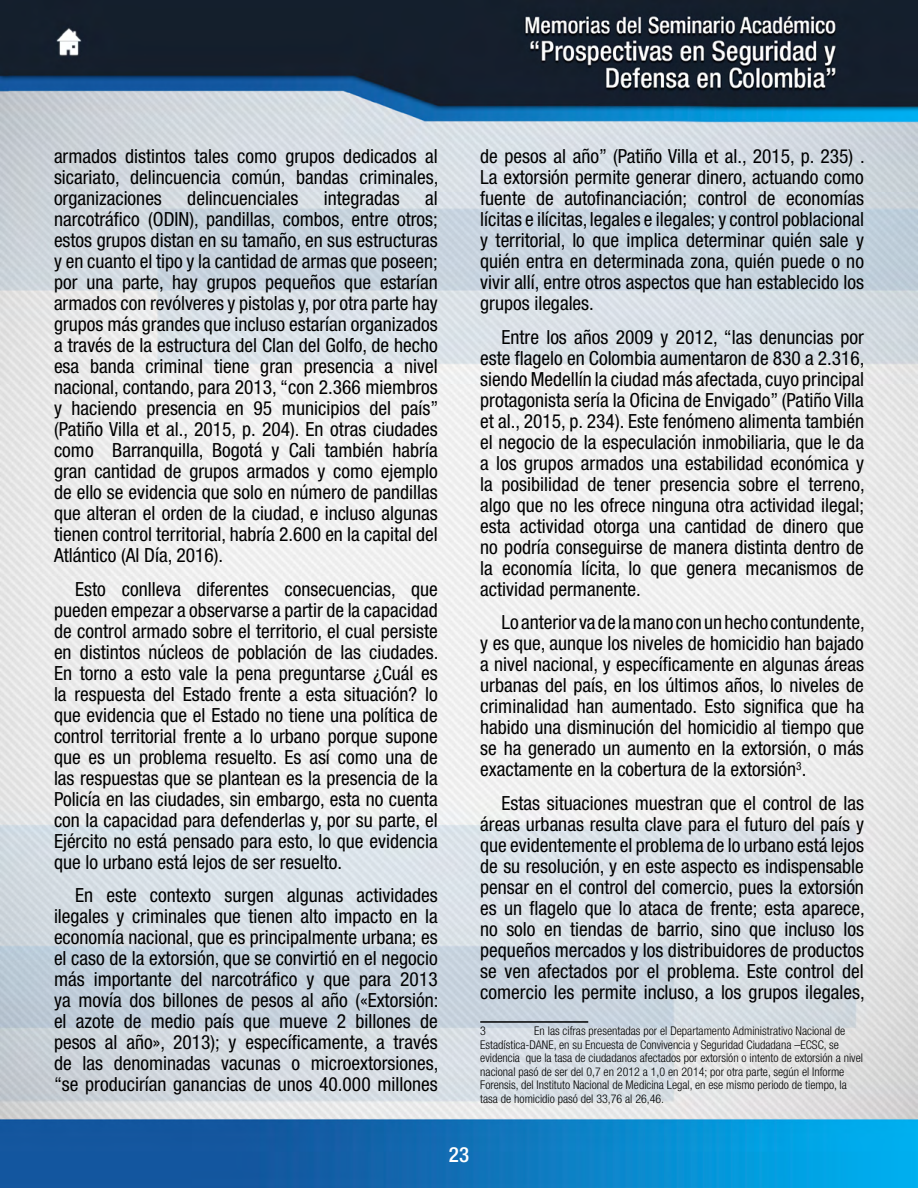
<style>
.page{position:relative;width:918px;height:1188px;background:#fff}
.page>*{position:absolute;margin:0;border:0;box-sizing:border-box;transform-origin:0 0}
.t1{font:500 condensed 21px "Helvetica Neue LT Std";color:#fff}
.t2{font:condensed 19.5px/21px "Helvetica Neue LT Std";color:#000;text-align:justify}
.t3{font:300 condensed 12px/13.5px "Helvetica Neue LT Std";color:#000}
</style>
<div class="page">
<img style="left:0;top:0;width:918px;height:1188px">
<hr style="left:480px;top:1021px;width:108px;height:2px;background:#000">
<p class="t2" style="left:54px;top:145px;width:386px">armados distintos tales como grupos dedicados al sicariato, delincuencia común, bandas criminales, organizaciones</p>
<p class="t2" style="left:54px;top:187px;width:386px;text-indent:371px">al narcotráfico (ODIN), pandillas, combos, entre otros; estos grupos distan en su tamaño, en sus estructuras y en cuanto el tipo y la cantidad de armas que poseen; por una parte, hay grupos pequeños que estarían armados con revólveres y pistolas y, por otra parte hay grupos más grandes que incluso estarían organizados a través de la estructura del Clan del Golfo, de hecho esa banda criminal tiene gran presencia a nivel nacional, contando, para 2013, “con 2.366 miembros y haciendo presencia en 95 municipios del país” (Patiño Villa et al., 2015, p. 204). En otras ciudades como Barranquilla, Bogotá y Cali también habría gran cantidad de grupos armados y como ejemplo de ello se evidencia que solo en número de pandillas que alteran el orden de la ciudad, e incluso algunas tienen control territorial, habría 2.600 en la capital del Atlántico (Al Día, 2016).</p>
<p class="t2" style="left:54px;top:578px;width:386px;text-indent:21px">Esto conlleva diferentes consecuencias, que pueden empezar a observarse a partir de la capacidad de control armado sobre el territorio, el cual persiste en distintos núcleos de población de las ciudades.<br>En torno a esto vale la pena preguntarse ¿Cuál es la respuesta del Estado frente a esta situación? lo que evidencia que el Estado no tiene una política de control territorial frente a lo urbano porque supone que es un problema resuelto. Es así como una de las respuestas que se plantean es la presencia de la Policía en las ciudades, sin embargo, esta no cuenta con la capacidad para defenderlas y, por su parte, el Ejército no está pensado para esto, lo que evidencia que lo urbano está lejos de ser resuelto.</p>
<p class="t2" style="left:54px;top:885px;width:386px;text-indent:21px">En este contexto surgen algunas actividades ilegales y criminales que tienen alto impacto en la economía nacional, que es principalmente urbana; es el caso de la extorsión, que se convirtió en el negocio más importante del narcotráfico y que para 2013 ya movía dos billones de pesos al año («Extorsión: el azote de medio país que mueve 2 billones de pesos al año», 2013); y específicamente, a través de las denominadas vacunas o microextorsiones, “se producirían ganancias de unos 40.000 millones</p>
<p class="t2" style="left:187px;top:187px;width:113px">delincuenciales</p>
<p class="t2" style="left:324px;top:187px;width:77px">integradas</p>
<p class="t2" style="left:480px;top:145px;width:386px">de pesos al año” (Patiño Villa et al., 2015, p. 235) .<br>La extorsión permite generar dinero, actuando como fuente de autofinanciación; control de economías lícitas e ilícitas, legales e ilegales; y control poblacional y territorial, lo que implica determinar quién sale y quién entra en determinada zona, quién puede o no vivir allí, entre otros aspectos que han establecido los grupos ilegales.</p>
<p class="t2" style="left:480px;top:326px;width:386px;text-indent:21px">Entre los años 2009 y 2012, “las denuncias por este flagelo en Colombia aumentaron de 830 a 2.316, siendo Medellín la ciudad más afectada, cuyo principal protagonista sería la Oficina de Envigado” (Patiño Villa et al., 2015, p. 234). Este fenómeno alimenta también el negocio de la especulación inmobiliaria, que le da a los grupos armados una estabilidad económica y la posibilidad de tener presencia sobre el terreno, algo que no les ofrece ninguna otra actividad ilegal; esta actividad otorga una cantidad de dinero que no podría conseguirse de manera distinta dentro de la economía lícita, lo que genera mecanismos de actividad permanente.</p>
<p class="t2" style="left:480px;top:612px;width:386px;text-indent:21px">Lo anterior va de la mano con un hecho contundente, y es que, aunque los niveles de homicidio han bajado a nivel nacional, y específicamente en algunas áreas urbanas del país, en los últimos años, lo niveles de criminalidad han aumentado. Esto significa que ha habido una disminución del homicidio al tiempo que se ha generado un aumento en la extorsión, o más exactamente en la cobertura de la extorsión<sup>3</sup>.</p>
<p class="t2" style="left:480px;top:792px;width:386px;text-indent:21px">Estas situaciones muestran que el control de las áreas urbanas resulta clave para el futuro del país y que evidentemente el problema de lo urbano está lejos de su resolución, y en este aspecto es indispensable pensar en el control del comercio, pues la extorsión es un flagelo que lo ataca de frente; esta aparece, no solo en tiendas de barrio, sino que incluso los pequeños mercados y los distribuidores de productos se ven afectados por el problema. Este control del comercio les permite incluso, a los grupos ilegales,</p>
<p class="t3" style="left:480px;top:1024px;width:7px">3</p>
<p class="t3" style="left:480px;top:1024px;width:384px;text-indent:54px">En las cifras presentadas por el Departamento Administrativo Nacional de Estadística-DANE, en su Encuesta de Convivencia y Seguridad Ciudadana –ECSC, se evidencia que la tasa de ciudadanos afectados por extorsión o intento de extorsión a nivel nacional pasó de ser del 0,7 en 2012 a 1,0 en 2014; por otra parte, según el Informe Forensis, del Instituto Nacional de Medicina Legal, en ese mismo periodo de tiempo, la tasa de homicidio pasó del 33,76 al 26,46.</p>
<p class="t1" style="left:449px;top:1142px;width:22px">23</p>
</div>
